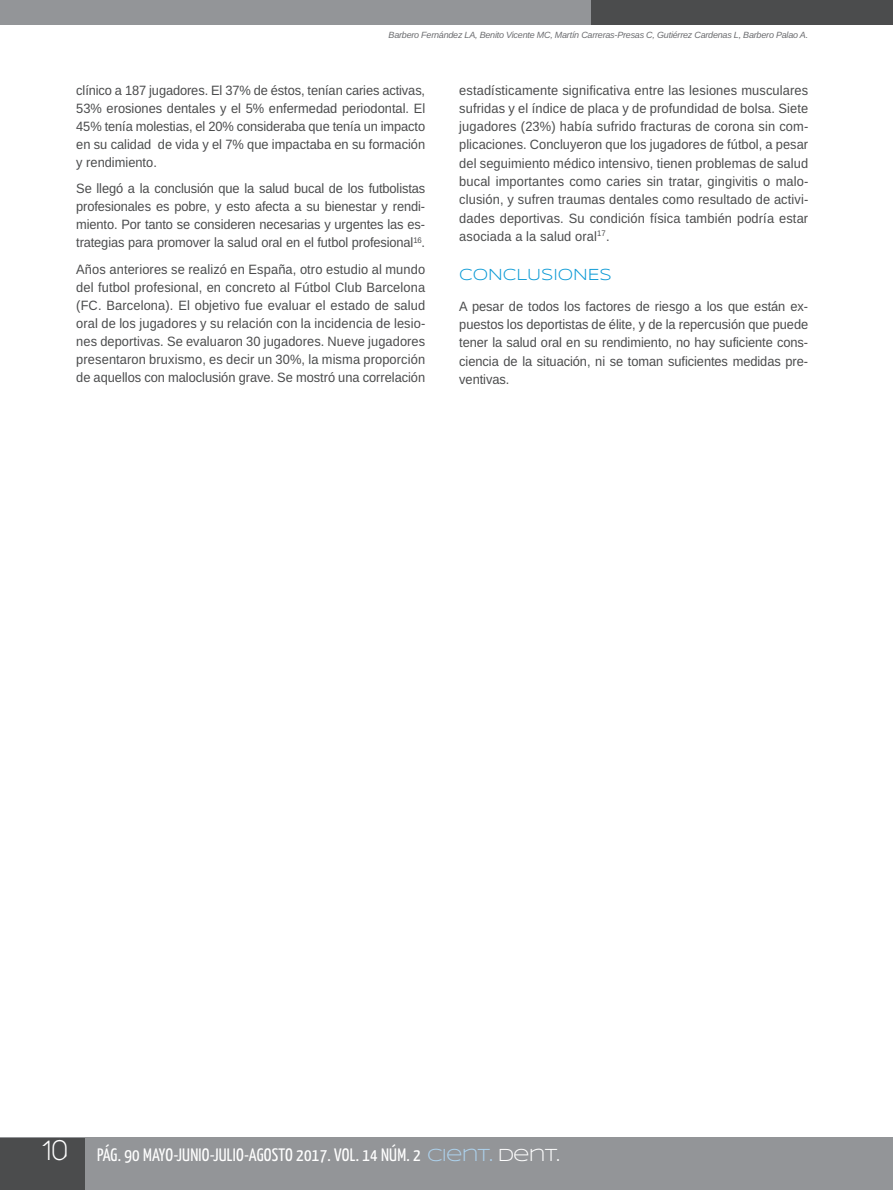
<style>
.page{position:relative;width:893px;height:1190px;background:#fff}
.page>*{position:absolute;margin:0;border:0;box-sizing:border-box;transform-origin:0 0}
.t1{font:18px "Yanone Kaffeesatz";letter-spacing:.015em;color:#fff}
.t2{font:16.5px "Syncopate";letter-spacing:-.005em;color:#0a99d5;scale:.95 1}
.t3{font:13.5px/18px "Arimo";color:#4b4c4d;text-align:justify;scale:.95 1}
.t4{font:italic 9px "Arimo";letter-spacing:-.025em;color:#6c6d70}
.s1{font-family:"Walkway";font-weight:700;font-size:30px}
.s2{font-family:"Syncopate";color:#add2ed}
.s3{font-family:"Syncopate"}
</style>
<div class="page">
<div style="left:0;top:1137px;width:892px;height:53px;background:#939598"></div>
<div style="left:0;top:0;width:599px;height:25px;background:#939598"></div>
<div style="left:591px;top:0;width:301px;height:25px;background:#4b4c4d"></div>
<div style="left:0;top:1137px;width:85px;height:53px;background:#4b4c4d"></div>
<p class="t4" style="left:388px;top:30px;width:421px">Barbero Fernández LA, Benito Vicente MC, Martín Carreras-Presas C, Gutiérrez Cardenas L, Barbero Palao A.</p>
<p class="t3" style="left:76px;top:81px;width:369px">clínico a 187 jugadores. El 37% de éstos, tenían caries activas, 53% erosiones dentales y el 5% enfermedad periodontal. El 45% tenía molestias, el 20% consideraba que tenía un impacto en su calidad de vida y el 7% que impactaba en su formación y rendimiento.</p>
<p class="t3" style="left:76px;top:179px;width:369px">Se llegó a la conclusión que la salud bucal de los futbolistas profesionales es pobre, y esto afecta a su bienestar y rendi&shy;miento. Por tanto se consideren necesarias y urgentes las es&shy;trategias para promover la salud oral en el futbol profesional<sup>16</sup>.</p>
<p class="t3" style="left:76px;top:260px;width:369px">Años anteriores se realizó en España, otro estudio al mundo del futbol profesional, en concreto al Fútbol Club Barcelona (FC. Barcelona). El objetivo fue evaluar el estado de salud oral de los jugadores y su relación con la incidencia de lesio&shy;nes deportivas. Se evaluaron 30 jugadores. Nueve jugadores presentaron bruxismo, es decir un 30%, la misma proporción de aquellos con maloclusión grave. Se mostró una correlación</p>
<p class="t3" style="left:459px;top:81px;width:369px">estadísticamente significativa entre las lesiones musculares sufridas y el índice de placa y de profundidad de bolsa. Siete jugadores (23%) había sufrido fracturas de corona sin com&shy;plicaciones. Concluyeron que los jugadores de fútbol, a pesar del seguimiento médico intensivo, tienen problemas de salud bucal importantes como caries sin tratar, gingivitis o malo&shy;clusión, y sufren traumas dentales como resultado de activi&shy;dades deportivas. Su condición física también podría estar asociada a la salud oral<sup>17</sup>.</p>
<p class="t2" style="left:459px;top:264px;width:162px">CONCLUSIONES</p>
<p class="t3" style="left:459px;top:297px;width:369px">A pesar de todos los factores de riesgo a los que están ex&shy;puestos los deportistas de élite, y de la repercusión que puede tener la salud oral en su rendimiento, no hay suficiente cons&shy;ciencia de la situación, ni se toman suficientes medidas pre&shy;ventivas.</p>
<h1 class="t1" style="left:41px;top:1144px;width:520px"><span class="s1">10</span> PÁG. 90 MAYO-JUNIO-JULIO-AGOSTO 2017. VOL. 14 NÚM. 2 <span class="s2">CIENT.</span> <span class="s3">DENT.</span></h1>
</div>
